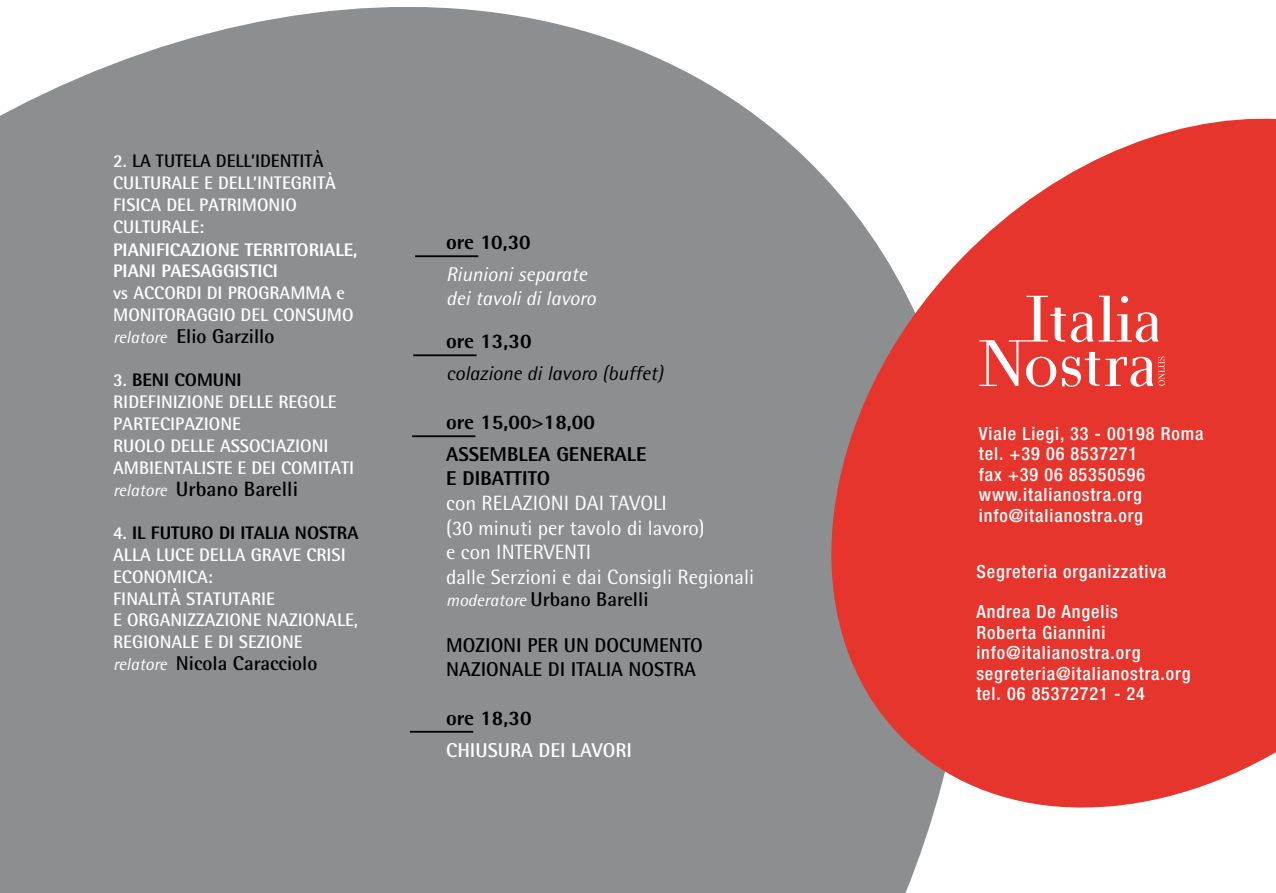
<style>
.page{position:relative;width:1276px;height:893px;background:#fff}
.page>*{position:absolute;margin:0;border:0;box-sizing:border-box;transform-origin:0 0}
.t1{font:20.7px/25px "Rotis Semi Sans";color:#fff}
.t2{font:800 20.7px "Rotis Semi Sans";color:#000}
.t3{font:700 20.7px "Rotis Semi Sans";color:#000}
.t4{font:700 20.03px/24.1px "Rotis Semi Sans";color:#000}
.t5{font:italic 20.03px/24.1px "Rotis Semi Sans";color:#fff}
.t6{font:800 20.03px/24.1px "Rotis Semi Sans";color:#000}
.t7{font:italic 20.03px "Rotis Semi Sans";color:#000}
.t8{font:700 20.03px "Rotis Semi Sans";color:#fff}
.t9{font:700 18.22px/21.8px "Rotis Semi Sans";color:#fff}
.t10{font:500 condensed 18.22px/20.5px "Helvetica Neue LT Std";letter-spacing:.05em;color:#fff}
.s1{color:#000}
.s2{font-weight:800}
.s3{font-weight:400;font-style:italic;font-size:17.32px;color:#fff}
.s4{font-weight:800;color:#000}
</style>
<div class="page">
<div style="left:0;top:7px;width:928px;height:886px;background:#8d8e90"></div>
<svg style="left:788px;top:107px;width:488px;height:725px;fill:#e5352c"></svg>
<svg style="left:979px;top:296px;width:186px;height:91px"></svg>
<hr style="left:415px;top:255px;width:63px;height:2px;background:#000">
<hr style="left:413px;top:354px;width:63px;height:2px;background:#000">
<hr style="left:412px;top:435px;width:63px;height:2px;background:#000">
<hr style="left:410px;top:731px;width:63px;height:2px;background:#000">
<p class="t9" style="left:113px;top:150px;width:246px">2. <span class="s1">LA TUTELA DELL’IDENTITÀ<br></span>CULTURALE E DELL’INTEGRITÀ<br>FISICA DEL PATRIMONIO<br>CULTURALE:<br><span class="s2">PIANIFICAZIONE TERRITORIALE,<br>PIANI PAESAGGISTICI<br></span>vs ACCORDI DI PROGRAMMA e<br>MONITORAGGIO DEL CONSUMO</p>
<p class="t4" style="left:113px;top:324px;width:163px"><span class="s3">relatore</span> Elio Garzillo</p>
<p class="t9" style="left:113px;top:369px;width:242px">3. <span class="s4">BENI COMUNI<br></span>RIDEFINIZIONE DELLE REGOLE<br>PARTECIPAZIONE<br>RUOLO DELLE ASSOCIAZIONI<br>AMBIENTALISTE E DEI COMITATI</p>
<p class="t3" style="left:113px;top:476px;width:186px"><span class="s3">relatore</span> Urbano Barelli</p>
<p class="t9" style="left:113px;top:522px;width:247px">4. <span class="s4">IL FUTURO DI ITALIA NOSTRA<br></span>ALLA LUCE DELLA GRAVE CRISI<br>ECONOMICA:<br>FINALITÀ STATUTARIE<br>E ORGANIZZAZIONE NAZIONALE,<br>REGIONALE E DI SEZIONE</p>
<p class="t4" style="left:113px;top:651px;width:206px"><span class="s3">relatore</span> Nicola Caracciolo</p>
<p class="t2" style="left:446px;top:229px;width:86px">ore 10,30</p>
<p class="t5" style="left:446px;top:262px;width:151px">Riunioni separate dei tavoli di lavoro</p>
<p class="t2" style="left:446px;top:328px;width:87px">ore 13,30</p>
<p class="t7" style="left:446px;top:361px;width:218px">colazione di lavoro (buffet)</p>
<p class="t2" style="left:446px;top:409px;width:150px">ore 15,00&gt;18,00</p>
<p class="t6" style="left:446px;top:442px;width:202px">ASSEMBLEA GENERALE<br>E DIBATTITO</p>
<p class="t1" style="left:446px;top:490px;width:309px">con RELAZIONI DAI TAVOLI<br>(30 minuti per tavolo di lavoro)<br>e con INTERVENTI<br>dalle Serzioni e dai Consigli Regionali</p>
<p class="t4" style="left:446px;top:587px;width:204px"><span class="s3">moderatore</span> Urbano Barelli</p>
<p class="t4" style="left:446px;top:633px;width:258px">MOZIONI PER UN DOCUMENTO<br>NAZIONALE DI ITALIA NOSTRA</p>
<p class="t2" style="left:446px;top:705px;width:87px">ore 18,30</p>
<p class="t8" style="left:446px;top:738px;width:187px">CHIUSURA DEI LAVORI</p>
<p class="t10" style="left:979px;top:423px;width:226px">Viale Liegi, 33 - 00198 Roma tel. +39 06 8537271<br>fax +39 06 85350596 www.italianostra.org info@italianostra.org</p>
<p class="t10" style="left:976px;top:561px;width:191px">Segreteria organizzativa</p>
<p class="t10" style="left:976px;top:601px;width:216px">Andrea De Angelis<br>Roberta Giannini info@italianostra.org segreteria@italianostra.org tel. 06 85372721 - 24</p>
</div>
